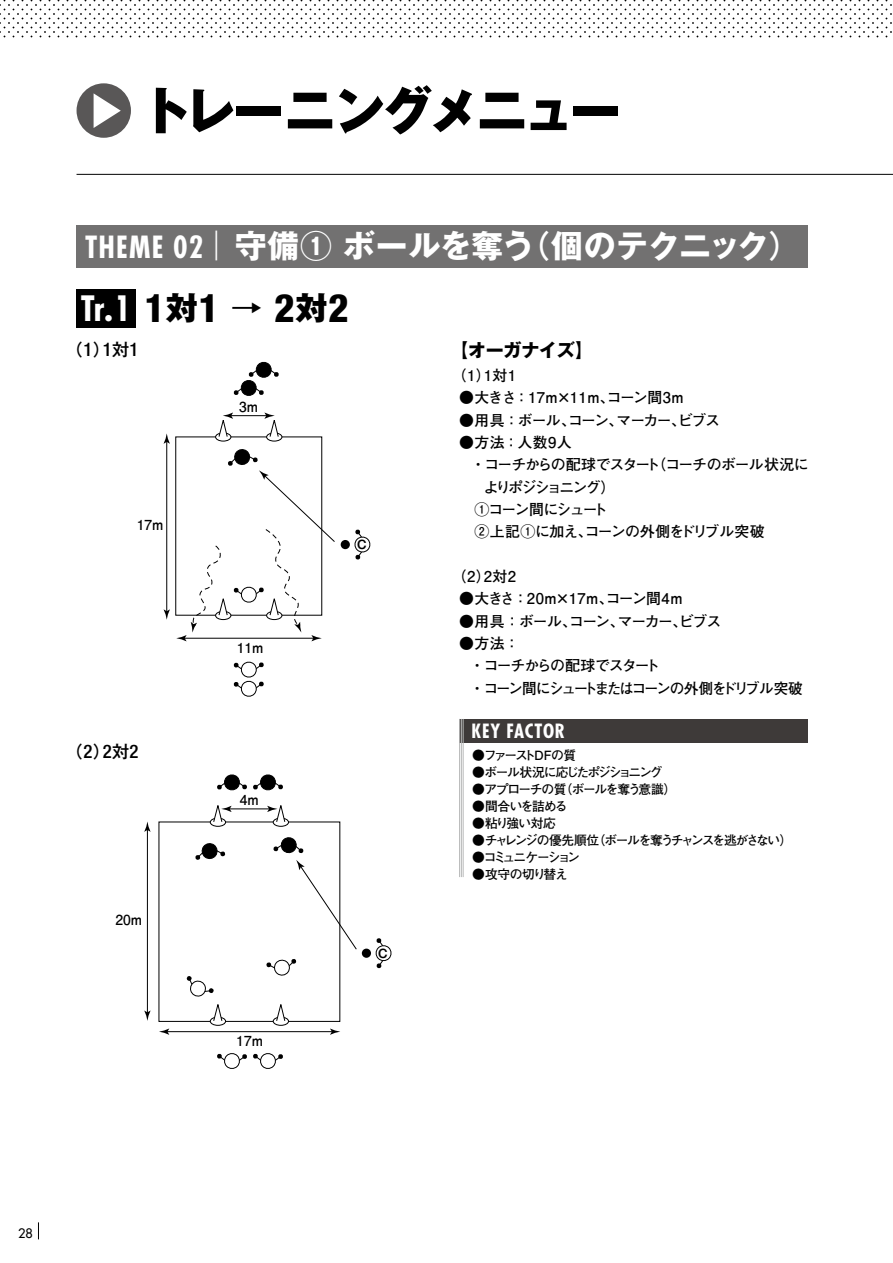
<style>
.page{position:relative;width:893px;height:1263px;background:#fff}
.page>*{position:absolute;margin:0;border:0;box-sizing:border-box;transform-origin:0 0}
.t1{font:800 51px "Gothic MB101 Pr 6 N";letter-spacing:-.075em;color:#000}
.t2{font:700 condensed 34.05px "Futura Std";color:#fff}
.t3{font:700 31.95px "Gothic MB101 Pr 6 N";letter-spacing:-.01em;color:#fff}
.t4{font:700 condensed 19.2px "Futura Std";letter-spacing:.04em;color:#fff}
.t5{font:700 18px "Gothic MB101 Pr 6 N";letter-spacing:-.03em;color:#000}
.t6{font:500 16.95px "Gothic MB101 Pr 6 N";color:#000}
.t7{font:700 14.85px "Futo Go B101 Pr 6";letter-spacing:-.075em;color:#000}
.t8{font:700 14.85px/22.4px "Futo Go B101 Pr 6";letter-spacing:-.12em;color:#000}
.t9{font:700 14.85px "Futo Go B101 Pr 6";letter-spacing:.03em;color:#000}
.t10{font:700 14.85px "Futo Go B101 Pr 6";letter-spacing:-.025em;color:#000}
.t11{font:700 14.85px "Futo Go B101 Pr 6";letter-spacing:-.11em;color:#000}
.t12{font:700 14.85px "Futo Go B101 Pr 6";letter-spacing:-.15em;color:#000}
.t13{font:700 13.8px "Futo Go B101 Pr 6";color:#000}
.t14{font:700 12.75px "Futo Go B101 Pr 6";letter-spacing:-.145em;color:#000}
.t15{font:700 12.75px "Futo Go B101 Pr 6";letter-spacing:-.1em;color:#000}
.t16{font:700 12.75px "Futo Go B101 Pr 6";letter-spacing:-.155em;color:#000}
.t17{font:700 12.75px "Futo Go B101 Pr 6";letter-spacing:-.18em;color:#000}
.t18{font:700 12.75px "Futo Go B101 Pr 6";letter-spacing:-.08em;color:#000}
.t19{font:700 12.75px "Futo Go B101 Pr 6";letter-spacing:-.07em;color:#000}
.t20{font:700 12.75px "Futo Go B101 Pr 6";letter-spacing:-.125em;color:#000}
.t21{font:500 12.75px "Futura Std";color:#000}
.t22{font:700 11.7px "Gothic MB101 Pr 5 De";color:#000}
.s1{font-family:"Futura Std";font-stretch:condensed;font-size:29.7px}
.s2{font-family:"Futura Std";font-weight:300;font-stretch:condensed;font-size:29.7px}
.s3{font-weight:500}
.s4{font-family:"Helvetica Neue LT Std";font-weight:800;font-size:39.15px;color:#000}
.s5{font-family:"Gothic MB101 Pr 6 N";font-weight:800;font-stretch:normal;font-size:31.95px;color:#000}
.s6{font-family:"Helvetica Neue LT Std";font-stretch:condensed;font-size:18.75px}
</style>
<div class="page">
<svg style="left:0;top:0;width:892px;height:38px"></svg>
<div style="left:77px;top:225px;width:731px;height:43px;background:#727171"></div>
<div style="left:215px;top:432px;width:16px;height:9px;border:1px solid #000;border-radius:50%"></div>
<div style="left:266px;top:432px;width:16px;height:9px;border:1px solid #000;border-radius:50%"></div>
<hr style="left:230px;top:415px;width:38px;height:1px;background:#000">
<svg style="left:264px;top:412px;width:15px;height:26px"></svg>
<svg style="left:218px;top:412px;width:15px;height:26px"></svg>
<hr style="left:166px;top:440px;width:1px;height:173px;background:#000">
<svg style="left:164px;top:433px;width:6px;height:11px"></svg>
<svg style="left:164px;top:609px;width:6px;height:11px"></svg>
<svg style="left:234px;top:362px;width:45px;height:34px"></svg>
<svg style="left:176px;top:449px;width:159px;height:192px"></svg>
<svg style="left:234px;top:661px;width:30px;height:36px"></svg>
<div style="left:341px;top:540px;width:9px;height:9px;background:#000;border-radius:50%"></div>
<svg style="left:354px;top:529px;width:17px;height:31px"></svg>
<hr style="left:228px;top:808px;width:43px;height:1px;background:#000">
<hr style="left:166px;top:1031px;width:167px;height:1px;background:#000">
<svg style="left:330px;top:1028px;width:10px;height:7px"></svg>
<svg style="left:159px;top:1028px;width:10px;height:7px"></svg>
<hr style="left:147px;top:828px;width:1px;height:186px;background:#000">
<svg style="left:144px;top:821px;width:7px;height:11px"></svg>
<svg style="left:144px;top:1010px;width:7px;height:11px"></svg>
<div style="left:362px;top:948px;width:9px;height:10px;background:#000;border-radius:50%"></div>
<div style="left:210px;top:1017px;width:16px;height:9px;border:1px solid #000;border-radius:50%"></div>
<div style="left:273px;top:1017px;width:16px;height:9px;border:1px solid #000;border-radius:50%"></div>
<svg style="left:276px;top:1004px;width:10px;height:17px"></svg>
<div style="left:210px;top:818px;width:16px;height:9px;border:1px solid #000;border-radius:50%"></div>
<svg style="left:213px;top:805px;width:19px;height:18px"></svg>
<div style="left:273px;top:818px;width:16px;height:9px;border:1px solid #000;border-radius:50%"></div>
<svg style="left:267px;top:805px;width:19px;height:18px"></svg>
<svg style="left:195px;top:843px;width:30px;height:17px"></svg>
<svg style="left:217px;top:774px;width:30px;height:17px"></svg>
<svg style="left:253px;top:774px;width:30px;height:17px"></svg>
<svg style="left:273px;top:837px;width:84px;height:113px"></svg>
<svg style="left:187px;top:976px;width:36px;height:46px"></svg>
<svg style="left:266px;top:959px;width:30px;height:17px"></svg>
<svg style="left:217px;top:1053px;width:30px;height:16px"></svg>
<svg style="left:253px;top:1053px;width:30px;height:16px"></svg>
<svg style="left:375px;top:938px;width:17px;height:30px"></svg>
<div style="left:459px;top:719px;width:349px;height:23px;background:#3e3a39"></div>
<hr style="left:463px;top:719px;width:1px;height:158px;background:#b5b6b6">
<hr style="left:461px;top:719px;width:1px;height:158px;background:#b5b6b6">
<hr style="left:459px;top:719px;width:1px;height:158px;background:#b5b6b6">
<div style="left:76px;top:289px;width:60px;height:38px;background:#000"></div>
<div style="left:77px;top:83px;width:54px;height:55px;background:#595757;border-radius:50%"></div>
<svg style="left:94px;top:93px;width:27px;height:35px"></svg>
<svg style="left:38px;top:1222px;width:1px;height:17px"></svg>
<hr style="left:77px;top:174px;width:816px;height:1px;background:#000">
<h1 class="t1" style="left:141px;top:68px;width:481px">トレーニングメニュー</h1>
<h3 class="t3" style="left:85px;top:220px;width:716px"><span class="s1">THEME 02</span> <span class="s2">|</span> 守備① ボールを奪う<span class="s3">（</span>個のテクニック<span class="s3">）</span></h3>
<h2 class="t2" style="left:81px;top:287px;width:269px">Tr.1 <span class="s4">1</span><span class="s5">対</span><span class="s4">1</span> <span class="s5">→</span> <span class="s4">2</span><span class="s5">対</span><span class="s4">2</span></h2>
<p class="t6" style="left:66px;top:336px;width:74px">（<span class="s6">1</span>）<span class="s6">1</span>対<span class="s6">1</span></p>
<p class="t13" style="left:239px;top:396px;width:20px">3m</p>
<p class="t13" style="left:137px;top:513px;width:28px">17m</p>
<p class="t6" style="left:66px;top:738px;width:74px">（<span class="s6">2</span>）<span class="s6">2</span>対<span class="s6">2</span></p>
<p class="t13" style="left:237px;top:636px;width:28px">11m</p>
<p class="t13" style="left:240px;top:789px;width:20px">4m</p>
<p class="t22" style="left:357px;top:535px;width:11px">C</p>
<p class="t13" style="left:116px;top:908px;width:28px">20m</p>
<p class="t13" style="left:236px;top:1030px;width:28px">17m</p>
<p class="t22" style="left:378px;top:944px;width:11px">C</p>
<p class="t5" style="left:450px;top:336px;width:144px">【オーガナイズ】</p>
<p class="t7" style="left:451px;top:364px;width:66px">（1）1対1</p>
<p class="t9" style="left:459px;top:386px;width:226px">●大きさ：17m×11m、コーン間3m</p>
<p class="t7" style="left:459px;top:408px;width:262px">●用具：ボール、コーン、マーカー、ビブス</p>
<p class="t7" style="left:459px;top:431px;width:114px">●方法：人数9人</p>
<p class="t7" style="left:459px;top:453px;width:351px">　・コーチからの配球でスタート（コーチのボール状況に</p>
<p class="t12" style="left:484px;top:475px;width:134px">よりポジショニング）</p>
<p class="t11" style="left:459px;top:498px;width:150px">　①コーン間にシュート</p>
<p class="t10" style="left:459px;top:520px;width:307px">　②上記①に加え、コーンの外側をドリブル突破</p>
<p class="t7" style="left:451px;top:565px;width:66px">（2）2対2</p>
<p class="t9" style="left:459px;top:587px;width:225px">●大きさ：20m×17m、コーン間4m</p>
<p class="t7" style="left:459px;top:609px;width:264px">●用具：ボール、コーン、マーカー、ビブス</p>
<p class="t8" style="left:459px;top:632px;width:345px">●方法：<br>　・コーチからの配球でスタート<br>　・コーン間にシュートまたはコーンの外側をドリブル突破</p>
<p class="t4" style="left:472px;top:719px;width:95px">KEY FACTOR</p>
<p class="t16" style="left:472px;top:745px;width:106px">●ファーストDFの質</p>
<p class="t14" style="left:472px;top:762px;width:192px">●ボール状況に応じたポジショニング</p>
<p class="t15" style="left:472px;top:779px;width:206px">●アプローチの質（ボールを奪う意識）</p>
<p class="t18" style="left:472px;top:796px;width:97px">●間合いを詰める</p>
<p class="t20" style="left:472px;top:813px;width:85px">●粘り強い対応</p>
<p class="t14" style="left:472px;top:830px;width:322px">●チャレンジの優先順位（ボールを奪うチャンスを逃がさない）</p>
<p class="t17" style="left:472px;top:847px;width:110px">●コミュニケーション</p>
<p class="t19" style="left:472px;top:864px;width:97px">●攻守の切り替え</p>
<p class="t21" style="left:18px;top:1225px;width:16px">28</p>
</div>
